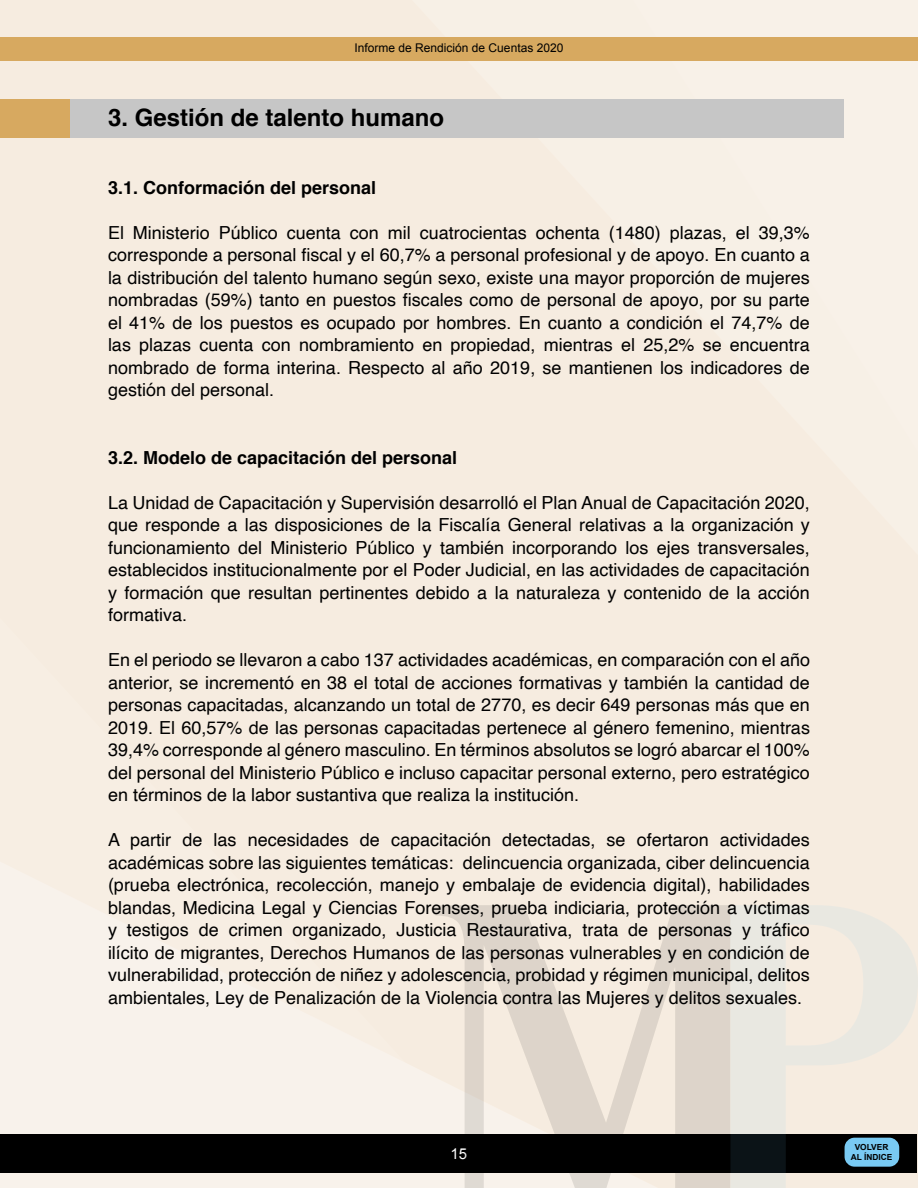
<style>
.page{position:relative;width:918px;height:1188px;background:#f6ece0}
.page>*{position:absolute;margin:0;border:0;box-sizing:border-box;transform-origin:0 0}
.t1{font:700 24px "Helvetica";color:#000}
.t2{font:18px/22.5px "Helvetica";color:#000;text-align:justify}
.t3{font:700 18px "Helvetica";color:#000}
.t4{font:15px "Arial";color:#fff}
.t5{font:12px "Arial";color:#000}
.t6{font:700 8.4px/10.1px "Arial";color:#000;text-align:center}
</style>
<div class="page">
<svg style="left:0;top:862px;width:432px;height:326px"></svg>
<div style="left:0;top:901px;width:346px;height:287px;background:#f8f2eb"></div>
<div style="left:0;top:37px;width:918px;height:23px;background:#d7a960"></div>
<div style="left:1px;top:1134px;width:916px;height:39px;background:#000"></div>
<svg style="left:730px;top:905px;width:188px;height:283px;fill:#e9e8e0"></svg>
<svg style="left:432px;top:905px;width:298px;height:283px"></svg>
<div style="left:845px;top:1138px;width:54px;height:29px;background:#79caf3;border-radius:10px"></div>
<div style="left:1px;top:99px;width:843px;height:39px;background:#c6c6c6"></div>
<div style="left:0;top:99px;width:69px;height:39px;background:#d7a960"></div>
<p class="t5" style="left:355px;top:40px;width:210px">Informe de Rendición de Cuentas 2020</p>
<h1 class="t1" style="left:108px;top:98px;width:338px">3. Gestión de talento humano</h1>
<p class="t3" style="left:108px;top:173px;width:270px">3.1. Conformación del personal</p>
<p class="t2" style="left:108px;top:221px;width:703px">El Ministerio Público cuenta con mil cuatrocientas ochenta (1480) plazas, el 39,3% corresponde a personal fiscal y el 60,7% a personal profesional y de apoyo. En cuanto a la distribución del talento humano según sexo, existe una mayor proporción de mujeres nombradas (59%) tanto en puestos fiscales como de personal de apoyo, por su parte el 41% de los puestos es ocupado por hombres. En cuanto a condición el 74,7% de las plazas cuenta con nombramiento en propiedad, mientras el 25,2% se encuentra nombrado de forma interina. Respecto al año 2019, se mantienen los indicadores de gestión del personal.</p>
<p class="t3" style="left:108px;top:443px;width:351px">3.2. Modelo de capacitación del personal</p>
<p class="t2" style="left:108px;top:491px;width:703px">La Unidad de Capacitación y Supervisión desarrolló el Plan Anual de Capacitación 2020, que responde a las disposiciones de la Fiscalía General relativas a la organización y funcionamiento del Ministerio Público y también incorporando los ejes transversales, establecidos institucionalmente por el Poder Judicial, en las actividades de capacitación y formación que resultan pertinentes debido a la naturaleza y contenido de la acción formativa.</p>
<p class="t2" style="left:108px;top:649px;width:704px">En el periodo se llevaron a cabo 137 actividades académicas, en comparación con el año anterior, se incrementó en 38 el total de acciones formativas y también la cantidad de personas capacitadas, alcanzando un total de 2770, es decir 649 personas más que en 2019. El 60,57% de las personas capacitadas pertenece al género femenino, mientras 39,4% corresponde al género masculino. En términos absolutos se logró abarcar el 100% del personal del Ministerio Público e incluso capacitar personal externo, pero estratégico en términos de la labor sustantiva que realiza la institución.</p>
<p class="t2" style="left:108px;top:829px;width:703px">A partir de las necesidades de capacitación detectadas, se ofertaron actividades académicas sobre las siguientes temáticas: delincuencia organizada, ciber delincuencia (prueba electrónica, recolección, manejo y embalaje de evidencia digital), habilidades blandas, Medicina Legal y Ciencias Forenses, prueba indiciaria, protección a víctimas y testigos de crimen organizado, Justicia Restaurativa, trata de personas y tráfico ilícito de migrantes, Derechos Humanos de las personas vulnerables y en condición de vulnerabilidad, protección de niñez y adolescencia, probidad y régimen municipal, delitos ambientales, Ley de Penalización de la Violencia contra las Mujeres y delitos sexuales.</p>
<p class="t4" style="left:451px;top:1144px;width:18px">15</p>
<p class="t6" style="left:851px;top:1142px;width:43px">VOLVER<br>AL ÍNDICE</p>
</div>
